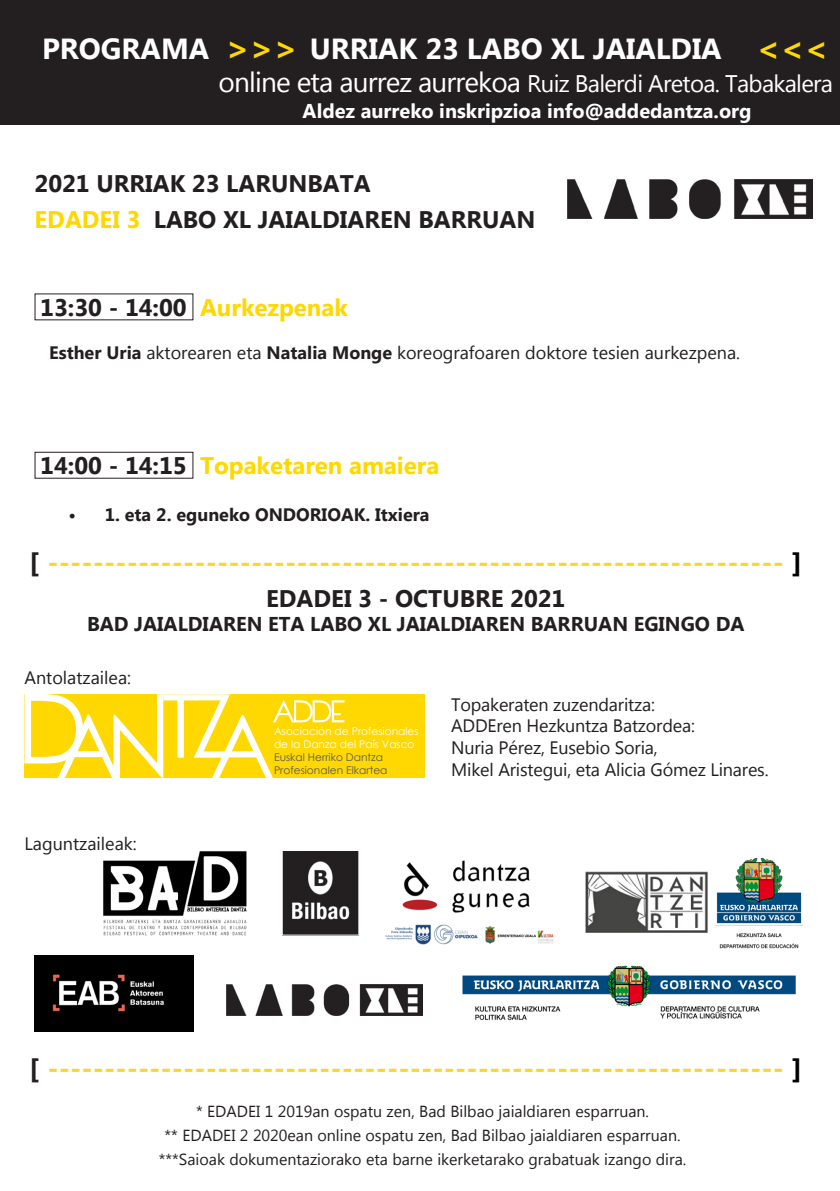
<style>
.page{position:relative;width:840px;height:1191px;background:#fff}
.page>*{position:absolute;margin:0;border:0;box-sizing:border-box;transform-origin:0 0}
.t1{font:700 33.8px "Microsoft Tai Le";color:#ffd801}
.t2{font:700 29px "Microsoft Tai Le";color:#fff}
.t3{font:700 28px "Microsoft Tai Le";color:#fad725}
.t4{font:700 24px "Microsoft Tai Le";color:#231f20}
.t5{font:24px "Microsoft Tai Le";letter-spacing:-.03em;color:#fff}
.t6{font:700 24px "Microsoft Tai Le";color:#ffd801}
.t7{font:700 20px "Microsoft Tai Le";color:#231f20}
.t8{font:700 20px "Microsoft Tai Le";color:#fff}
.t9{font:18px "Microsoft Tai Le";letter-spacing:-.01em;color:#231f20}
.t10{font:700 18px "Microsoft Tai Le";color:#231f20}
.t11{font:16px "Microsoft Tai Le";color:#231f20}
.t12{font:10.6px "Century Gothic";color:#fff}
.t13{font:10.6px "Century Gothic";color:#57585a}
.s1{font-size:28px}
.s2{color:#ffd801}
.s3{font-weight:700}
.s4{color:#231f20}
.s5{color:#000}
</style>
<div class="page">
<div style="left:34px;top:452px;width:159px;height:27px;border:1px solid #231f20"></div>
<img style="left:385px;top:860px;width:169px;height:85px">
<div style="left:24px;top:694px;width:400px;height:84px;background:#ffd801"></div>
<svg style="left:24px;top:694px;width:320px;height:84px"></svg>
<img style="left:585px;top:871px;width:123px;height:62px">
<img style="left:715px;top:858px;width:87px;height:91px">
<img style="left:284px;top:852px;width:73px;height:81px">
<div style="left:282px;top:850px;width:77px;height:85px;border:1px solid #fff"></div>
<img style="left:462px;top:966px;width:333px;height:55px">
<img style="left:103px;top:851px;width:144px;height:85px">
<img style="left:226px;top:984px;width:196px;height:31px">
<img style="left:34px;top:955px;width:159px;height:77px">
<div style="left:0;top:0;width:839px;height:125px;background:#231f20"></div>
<img style="left:567px;top:180px;width:245px;height:39px">
<p class="t2" style="left:42px;top:32px;width:169px">PROGRAMA</p>
<p class="t1" style="left:226px;top:29px;width:73px">&gt;&gt;&gt;</p>
<p class="t1" style="left:756px;top:29px;width:73px">&lt;&lt;&lt;</p>
<p class="t2" style="left:310px;top:32px;width:413px">URRIAK 23 LABO XL JAIALDIA</p>
<p class="t5" style="left:218px;top:69px;width:615px"><span class="s1">online eta aurrez aurrekoa</span> Ruiz Balerdi Aretoa. Tabakalera</p>
<p class="t8" style="left:302px;top:99px;width:450px">Aldez aurreko inskripzioa info@addedantza.org</p>
<p class="t4" style="left:34px;top:170px;width:337px">2021 URRIAK 23 LARUNBATA</p>
<p class="t4" style="left:34px;top:206px;width:502px"><span class="s2">EDADEI 3</span> LABO XL JAIALDIAREN BARRUAN</p>
<p class="t4" style="left:40px;top:294px;width:309px">13:30 - 14:00 <span class="s2">Aurkezpenak</span></p>
<p class="t9" style="left:49px;top:342px;width:692px"><span class="s3">Esther Uria</span> aktorearen eta <span class="s3">Natalia Monge</span> koreografoaren doktore tesien aurkezpena.</p>
<p class="t6" style="left:40px;top:452px;width:400px"><span class="s4">14:00 - 14:15</span> Topaketaren amaiera</p>
<p class="t10" style="left:69px;top:504px;width:362px">• 1. eta 2. eguneko ONDORIOAK. Itxiera</p>
<p class="t3" style="left:29px;top:546px;width:773px"><span class="s4">[</span> ----------------------------------------------------------------- <span class="s5">]</span></p>
<p class="t4" style="left:266px;top:584px;width:300px">EDADEI 3 - OCTUBRE 2021</p>
<p class="t7" style="left:87px;top:612px;width:658px">BAD JAIALDIAREN ETA LABO XL JAIALDIAREN BARRUAN EGINGO DA</p>
<p class="t9" style="left:24px;top:667px;width:108px">Antolatzailea:</p>
<p class="t9" style="left:451px;top:694px;width:205px">Topakeraten zuzendaritza:</p>
<p class="t9" style="left:451px;top:715px;width:245px">ADDEren Hezkuntza Batzordea:</p>
<p class="t9" style="left:451px;top:737px;width:208px">Nuria Pérez, Eusebio Soria,</p>
<p class="t9" style="left:451px;top:759px;width:319px">Mikel Aristegui, eta Alicia Gómez Linares.</p>
<p class="t12" style="left:274px;top:724px;width:146px">Asociación de Profesionales</p>
<p class="t12" style="left:274px;top:737px;width:142px">de la Danza del País Vasco</p>
<p class="t13" style="left:274px;top:750px;width:110px">Euskal Herriko Dantza</p>
<p class="t13" style="left:274px;top:762px;width:115px">Profesionalen Elkartea</p>
<p class="t9" style="left:24px;top:833px;width:114px">Laguntzaileak:</p>
<p class="t3" style="left:29px;top:1052px;width:773px"><span class="s4">[</span> ----------------------------------------------------------------- <span class="s5">]</span></p>
<p class="t11" style="left:196px;top:1102px;width:454px">* EDADEI 1 2019an ospatu zen, Bad Bilbao jaialdiaren esparruan.</p>
<p class="t11" style="left:164px;top:1126px;width:517px">** EDADEI 2 2020ean online ospatu zen, Bad Bilbao jaialdiaren esparruan.</p>
<p class="t11" style="left:159px;top:1150px;width:528px">***Saioak dokumentaziorako eta barne ikerketarako grabatuak izango dira.</p>
</div>
